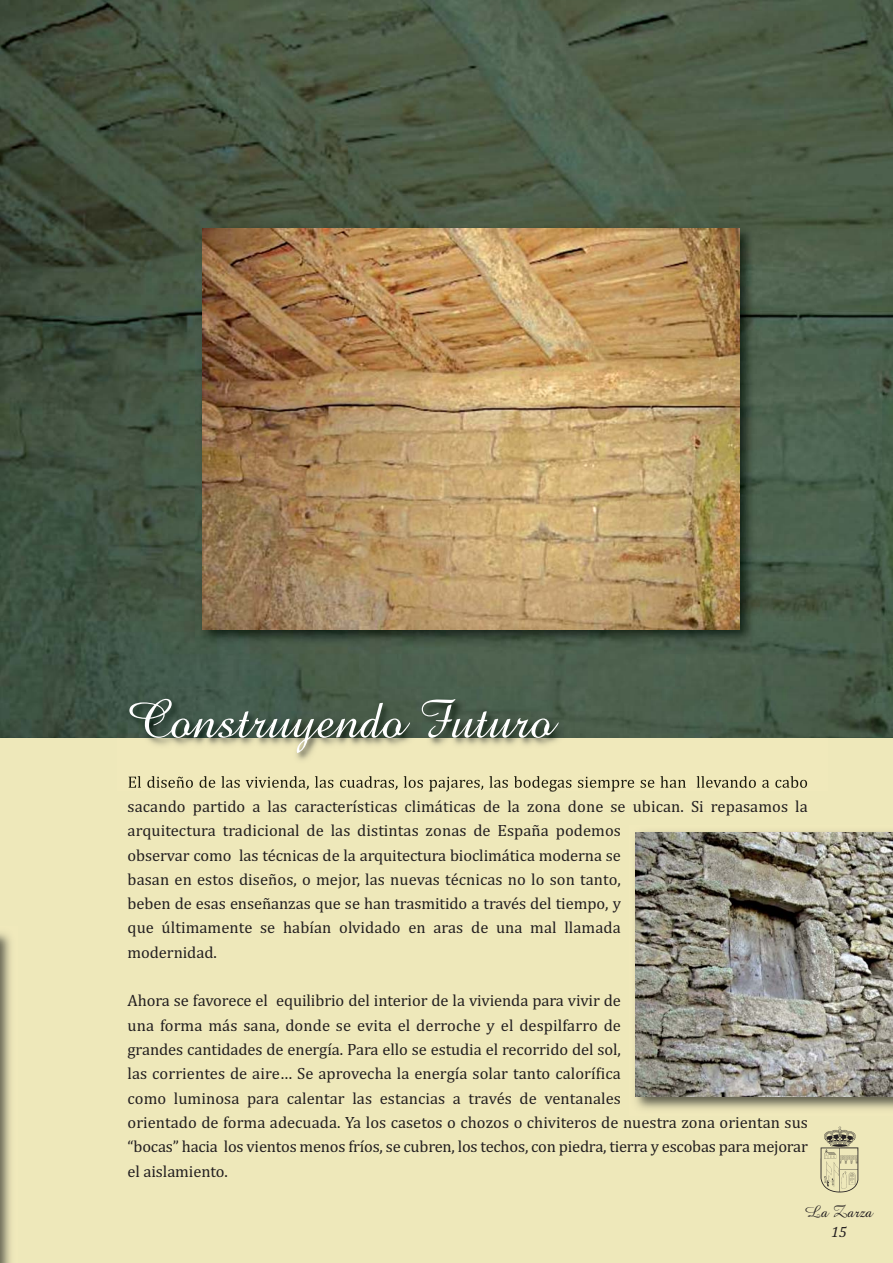
<style>
.page{position:relative;width:893px;height:1263px;background:#fff}
.page>*{position:absolute;margin:0;border:0;box-sizing:border-box;transform-origin:0 0}
.t1{font:54px "Amazone BT";color:#fff}
.t2{font:16.5px/24.3px "Cambria";color:#231f20}
.t3{font:16.5px "Amazone BT";color:#231f20}
.t4{font:italic 15px "Cambria";color:#231f20}
</style>
<div class="page">
<div style="left:0;top:683px;width:893px;height:580px;background:#eee8ba"></div>
<img style="left:820px;top:1127px;width:39px;height:66px">
<img style="left:0;top:933px;width:11px;height:330px">
<img style="left:0;top:0;width:893px;height:738px">
<img style="left:196px;top:221px;width:564px;height:428px">
<img style="left:203px;top:228px;width:537px;height:401px">
<img style="left:117px;top:689px;width:710px;height:101px">
<img style="left:129px;top:776px;width:46px;height:12px">
<img style="left:635px;top:831px;width:258px;height:278px">
<img style="left:636px;top:832px;width:257px;height:264px">
<h1 class="t1" style="left:128px;top:702px;width:428px">Construyendo Futuro</h1>
<p class="t2" style="left:128px;top:796px;width:682px">sacando partido a las características climáticas de la zona done se ubican. Si repasamos la arquitectura tradicional de las distintas zonas de España podemos<br>observar como las técnicas de la arquitectura bioclimática moderna se<br>basan en estos diseños, o mejor, las nuevas técnicas no lo son tanto,<br>beben de esas enseñanzas que se han trasmitido a través del tiempo, y<br>que últimamente se habían olvidado en aras de una mal llamada<br>modernidad.</p>
<p class="t2" style="left:128px;top:990px;width:682px">Ahora se favorece el equilibrio del interior de la vivienda para vivir de<br>una forma más sana, donde se evita el derroche y el despilfarro de<br>grandes cantidades de energía. Para ello se estudia el recorrido del sol,<br>las corrientes de aire… Se aprovecha la energía solar tanto calorífica<br>como luminosa para calentar las estancias a través de ventanales<br>orientado de forma adecuada. Ya los casetos o chozos o chiviteros de nuestra zona orientan sus “bocas” hacia los vientos menos fríos, se cubren, los techos, con piedra, tierra y escobas para mejorar el aislamiento.</p>
<p class="t3" style="left:805px;top:1206px;width:69px">La Zarza</p>
<p class="t4" style="left:831px;top:1226px;width:17px">15</p>
</div>
